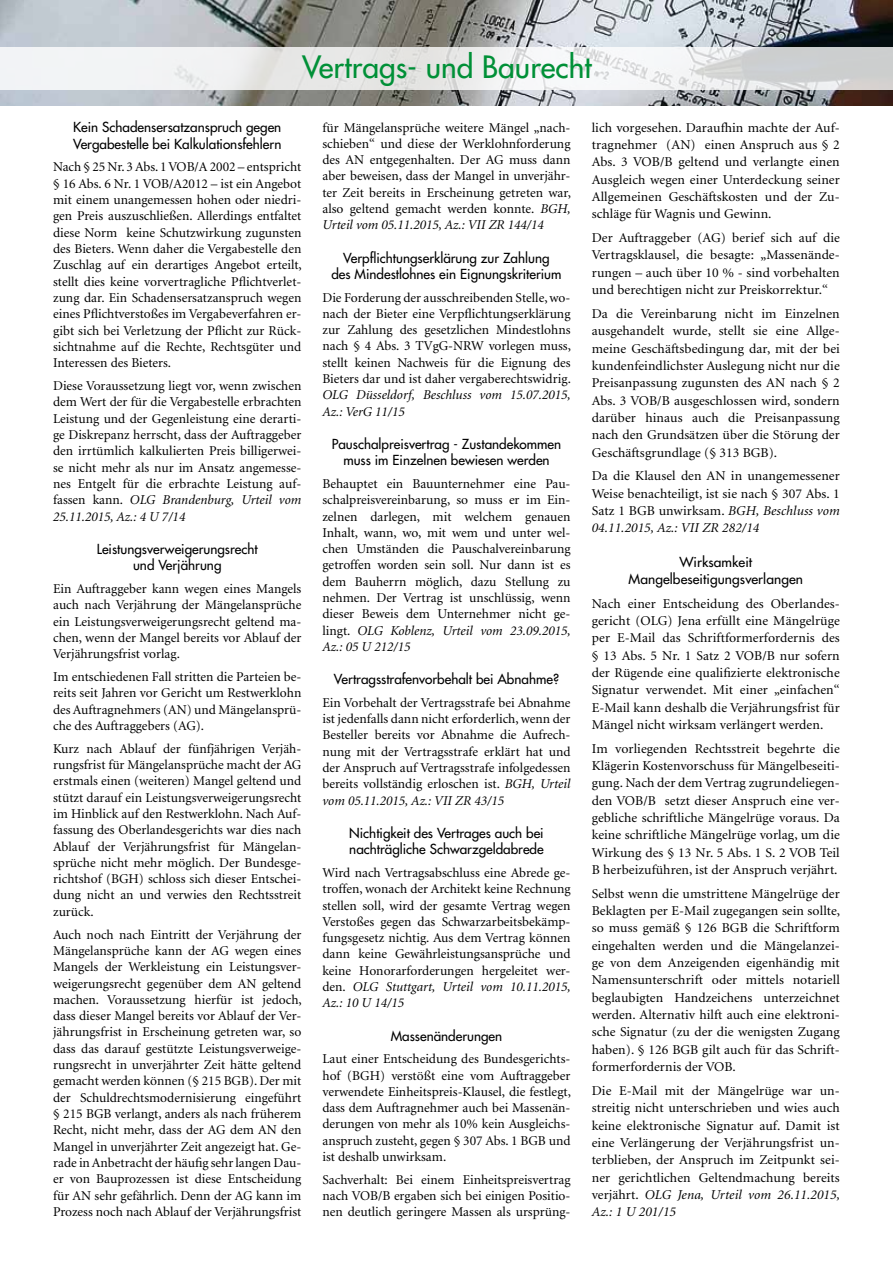
<style>
.page{position:relative;width:893px;height:1263px;background:#fff}
.page>*{position:absolute;margin:0;border:0;box-sizing:border-box;transform-origin:0 0}
.t1{font:30px "Futura LT";color:#009037}
.t2{font:13.5px/16.4px "Minion LT";color:#000;text-align:justify}
.t3{font:13.5px/16.4px "Futura LT";color:#000;text-align:center}
.t4{font:italic 13.5px/16.4px "Minion LT";color:#000}
.s1{font-style:italic}
</style>
<div class="page">
<img style="left:0;top:0;width:893px;height:105px">
<svg style="left:0;top:47px;width:893px;height:42px"></svg>
<h1 class="t1" style="left:302px;top:47px;width:291px">Vertrags- und Baurecht</h1>
<p class="t3" style="left:73px;top:119px;width:210px;text-align:left">Kein Schadensersatzanspruch gegen<br>Vergabestelle bei Kalkulationsfehlern</p>
<p class="t2" style="left:53px;top:159px;width:250px">Nach § 25 Nr. 3 Abs. 1 VOB/A 2002 – entspricht § 16 Abs. 6 Nr. 1 VOB/A2012 – ist ein Angebot mit einem unangemessen hohen oder niedri&shy;gen Preis auszuschließen. Allerdings entfaltet diese Norm keine Schutzwirkung zugunsten des Bieters. Wenn daher die Vergabestelle den Zuschlag auf ein derartiges Angebot erteilt, stellt dies keine vorvertragliche Pflichtverlet&shy;zung dar. Ein Schadensersatzanspruch wegen eines Pflichtverstoßes im Vergabeverfahren er&shy;gibt sich bei Verletzung der Pflicht zur Rück&shy;sichtnahme auf die Rechte, Rechtsgüter und Interessen des Bieters.</p>
<p class="t2" style="left:53px;top:378px;width:250px">Diese Voraussetzung liegt vor, wenn zwischen dem Wert der für die Vergabestelle erbrachten Leistung und der Gegenleistung eine derarti&shy;ge Diskrepanz herrscht, dass der Auftraggeber den irrtümlich kalkulierten Preis billigerwei&shy;se nicht mehr als nur im Ansatz angemesse&shy;nes Entgelt für die erbrachte Leistung auf&shy;fassen kann. <span class="s1">OLG Brandenburg, Urteil vom 25.11.2015, Az.: 4 U 7/14</span></p>
<p class="t3" style="left:97px;top:541px;width:162px">Leistungsverweigerungsrecht und Verjährung</p>
<p class="t2" style="left:53px;top:581px;width:250px">Ein Auftraggeber kann wegen eines Mangels auch nach Verjährung der Mängelansprüche ein Leistungsverweigerungsrecht geltend ma&shy;chen, wenn der Mangel bereits vor Ablauf der Verjährungsfrist vorlag.</p>
<p class="t2" style="left:53px;top:669px;width:250px">Im entschiedenen Fall stritten die Parteien be&shy;reits seit Jahren vor Gericht um Restwerklohn des Auftragnehmers (AN) und Mängelansprü&shy;che des Auftraggebers (AG).</p>
<p class="t2" style="left:53px;top:740px;width:250px">Kurz nach Ablauf der fünfjährigen Verjäh&shy;rungsfrist für Mängelansprüche macht der AG erstmals einen (weiteren) Mangel geltend und stützt darauf ein Leistungsverweigerungsrecht im Hinblick auf den Restwerklohn. Nach Auf&shy;fassung des Oberlandesgerichts war dies nach Ablauf der Verjährungsfrist für Mängelan&shy;sprüche nicht mehr möglich. Der Bundesge&shy;richtshof (BGH) schloss sich dieser Entschei&shy;dung nicht an und verwies den Rechtsstreit zurück.</p>
<p class="t2" style="left:53px;top:926px;width:250px">Auch noch nach Eintritt der Verjährung der Mängelansprüche kann der AG wegen eines Mangels der Werkleistung ein Leistungsver&shy;weigerungsrecht gegenüber dem AN geltend machen. Voraussetzung hierfür ist jedoch, dass dieser Mangel bereits vor Ablauf der Ver&shy;jährungsfrist in Erscheinung getreten war, so dass das darauf gestützte Leistungsverweige&shy;rungsrecht in unverjährter Zeit hätte geltend gemacht werden können (§ 215 BGB). Der mit der Schuldrechtsmodernisierung eingeführt § 215 BGB verlangt, anders als nach früherem Recht, nicht mehr, dass der AG dem AN den Mangel in unverjährter Zeit angezeigt hat. Ge&shy;rade in Anbetracht der häufig sehr langen Dau&shy;er von Bauprozessen ist diese Entscheidung für AN sehr gefährlich. Denn der AG kann im Prozess noch nach Ablauf der Verjährungsfrist</p>
<p class="t2" style="left:322px;top:120px;width:250px">für Mängelansprüche weitere Mängel „nach&shy;schieben“ und diese der Werklohnforderung des AN entgegenhalten. Der AG muss dann aber beweisen, dass der Mangel in unverjähr&shy;ter Zeit bereits in Erscheinung getreten war, also geltend gemacht werden konnte. <span class="s1">BGH, Urteil vom 05.11.2015, Az.: VII ZR 144/14</span></p>
<p class="t3" style="left:331px;top:249px;width:232px">Verpflichtungserklärung zur Zahlung<br>des Mindestlohnes ein Eignungskriterium</p>
<p class="t2" style="left:322px;top:290px;width:250px">Die Forderung der ausschreibenden Stelle, wo&shy;nach der Bieter eine Verpflichtungserklärung zur Zahlung des gesetzlichen Mindestlohns nach § 4 Abs. 3 TVgG-NRW vorlegen muss, stellt keinen Nachweis für die Eignung des Bieters dar und ist daher vergaberechtswidrig.</p>
<p class="t4" style="left:322px;top:387px;width:250px">OLG Düsseldorf, Beschluss vom 15.07.2015,<br>Az.: VerG 11/15</p>
<p class="t3" style="left:332px;top:436px;width:231px">Pauschalpreisvertrag - Zustandekommen muss im Einzelnen bewiesen werden</p>
<p class="t2" style="left:322px;top:476px;width:250px">Behauptet ein Bauunternehmer eine Pau&shy;schalpreisvereinbarung, so muss er im Ein&shy;zelnen darlegen, mit welchem genauen Inhalt, wann, wo, mit wem und unter wel&shy;chen Umständen die Pauschalvereinbarung getroffen worden sein soll. Nur dann ist es dem Bauherrn möglich, dazu Stellung zu nehmen. Der Vertrag ist unschlüssig, wenn dieser Beweis dem Unternehmer nicht ge&shy;lingt. <span class="s1">OLG Koblenz, Urteil vom 23.09.2015, Az.: 05 U 212/15</span></p>
<p class="t3" style="left:334px;top:671px;width:227px">Vertragsstrafenvorbehalt bei Abnahme?</p>
<p class="t2" style="left:322px;top:695px;width:250px">Ein Vorbehalt der Vertragsstrafe bei Abnahme ist jedenfalls dann nicht erforderlich, wenn der Besteller bereits vor Abnahme die Aufrech&shy;nung mit der Vertragsstrafe erklärt hat und der Anspruch auf Vertragsstrafe infolgedessen bereits vollständig erloschen ist. <span class="s1">BGH, Urteil vom 05.11.2015, Az.: VII ZR 43/15</span></p>
<p class="t3" style="left:349px;top:825px;width:196px;text-align:left">Nichtigkeit des Vertrages auch bei nachträgliche Schwarzgeldabrede</p>
<p class="t2" style="left:322px;top:865px;width:250px">Wird nach Vertragsabschluss eine Abrede ge&shy;troffen, wonach der Architekt keine Rechnung stellen soll, wird der gesamte Vertrag wegen Verstoßes gegen das Schwarzarbeitsbekämp&shy;fungsgesetz nichtig. Aus dem Vertrag können dann keine Gewährleistungsansprüche und keine Honorarforderungen hergeleitet wer&shy;den. <span class="s1">OLG Stuttgart, Urteil vom 10.11.2015, Az.: 10 U 14/15</span></p>
<p class="t3" style="left:391px;top:1027px;width:113px">Massenänderungen</p>
<p class="t2" style="left:322px;top:1051px;width:250px">Laut einer Entscheidung des Bundesgerichts&shy;hof (BGH) verstößt eine vom Auftraggeber verwendete Einheitspreis-Klausel, die festlegt, dass dem Auftragnehmer auch bei Massenän&shy;derungen von mehr als 10% kein Ausgleichs&shy;anspruch zusteht, gegen § 307 Abs. 1 BGB und ist deshalb unwirksam.</p>
<p class="t2" style="left:322px;top:1172px;width:250px">Sachverhalt: Bei einem Einheitspreisvertrag nach VOB/B ergaben sich bei einigen Positio&shy;nen deutlich geringere Massen als ursprüng-</p>
<p class="t2" style="left:592px;top:119px;width:250px;line-height:17.4px">lich vorgesehen. Daraufhin machte der Auf&shy;tragnehmer (AN) einen Anspruch aus § 2<br>Abs. 3 VOB/B geltend und verlangte einen Ausgleich wegen einer Unterdeckung seiner Allgemeinen Geschäftskosten und der Zu&shy;schläge für Wagnis und Gewinn.</p>
<p class="t2" style="left:592px;top:230px;width:250px;line-height:17.4px">Der Auftraggeber (AG) berief sich auf die Vertragsklausel, die besagte: „Massenände&shy;rungen – auch über 10 % - sind vorbehalten und berechtigen nicht zur Preiskorrektur.“</p>
<p class="t2" style="left:592px;top:305px;width:250px;line-height:17.4px">Da die Vereinbarung nicht im Einzelnen ausgehandelt wurde, stellt sie eine Allge&shy;meine Geschäftsbedingung dar, mit der bei kundenfeindlichster Auslegung nicht nur die Preisanpassung zugunsten des AN nach § 2<br>Abs. 3 VOB/B ausgeschlossen wird, sondern darüber hinaus auch die Preisanpassung nach den Grundsätzen über die Störung der Geschäftsgrundlage (§ 313 BGB).</p>
<p class="t2" style="left:592px;top:468px;width:249px;line-height:17.4px">Da die Klausel den AN in unangemessener Weise benachteiligt, ist sie nach § 307 Abs. 1<br>Satz 1 BGB unwirksam. <span class="s1">BGH, Beschluss vom 04.11.2015, Az.: VII ZR 282/14</span></p>
<p class="t3" style="left:629px;top:553px;width:176px;line-height:17.4px">Wirksamkeit<br>Mangelbeseitigungsverlangen</p>
<p class="t2" style="left:592px;top:595px;width:250px;line-height:17.4px">Nach einer Entscheidung des Oberlandes&shy;gericht (OLG) Jena erfüllt eine Mängelrüge per E-Mail das Schriftformerfordernis des § 13 Abs. 5 Nr. 1 Satz 2 VOB/B nur sofern der Rügende eine qualifizierte elektronische Signatur verwendet. Mit einer „einfachen“ E-Mail kann deshalb die Verjährungsfrist für Mängel nicht wirksam verlängert werden.</p>
<p class="t2" style="left:592px;top:740px;width:250px;line-height:17.4px">Im vorliegenden Rechtsstreit begehrte die Klägerin Kostenvorschuss für Mängelbeseiti&shy;gung. Nach der dem Vertrag zugrundeliegen&shy;den VOB/B setzt dieser Anspruch eine ver&shy;gebliche schriftliche Mängelrüge voraus. Da keine schriftliche Mängelrüge vorlag, um die Wirkung des § 13 Nr. 5 Abs. 1 S. 2 VOB Teil B herbeizuführen, ist der Anspruch verjährt.</p>
<p class="t2" style="left:592px;top:885px;width:250px;line-height:17.4px">Selbst wenn die umstrittene Mängelrüge der Beklagten per E-Mail zugegangen sein sollte, so muss gemäß § 126 BGB die Schriftform eingehalten werden und die Mängelanzei&shy;ge von dem Anzeigenden eigenhändig mit Namensunterschrift oder mittels notariell beglaubigten Handzeichens unterzeichnet werden. Alternativ hilft auch eine elektroni&shy;sche Signatur (zu der die wenigsten Zugang haben). § 126 BGB gilt auch für das Schrift&shy;formerfordernis der VOB.</p>
<p class="t2" style="left:592px;top:1082px;width:250px;line-height:17.4px">Die E-Mail mit der Mängelrüge war un&shy;streitig nicht unterschrieben und wies auch keine elektronische Signatur auf. Damit ist eine Verlängerung der Verjährungsfrist un&shy;terblieben, der Anspruch im Zeitpunkt sei&shy;ner gerichtlichen Geltendmachung bereits verjährt. <span class="s1">OLG Jena, Urteil vom 26.11.2015, Az.: 1 U 201/15</span></p>
</div>
